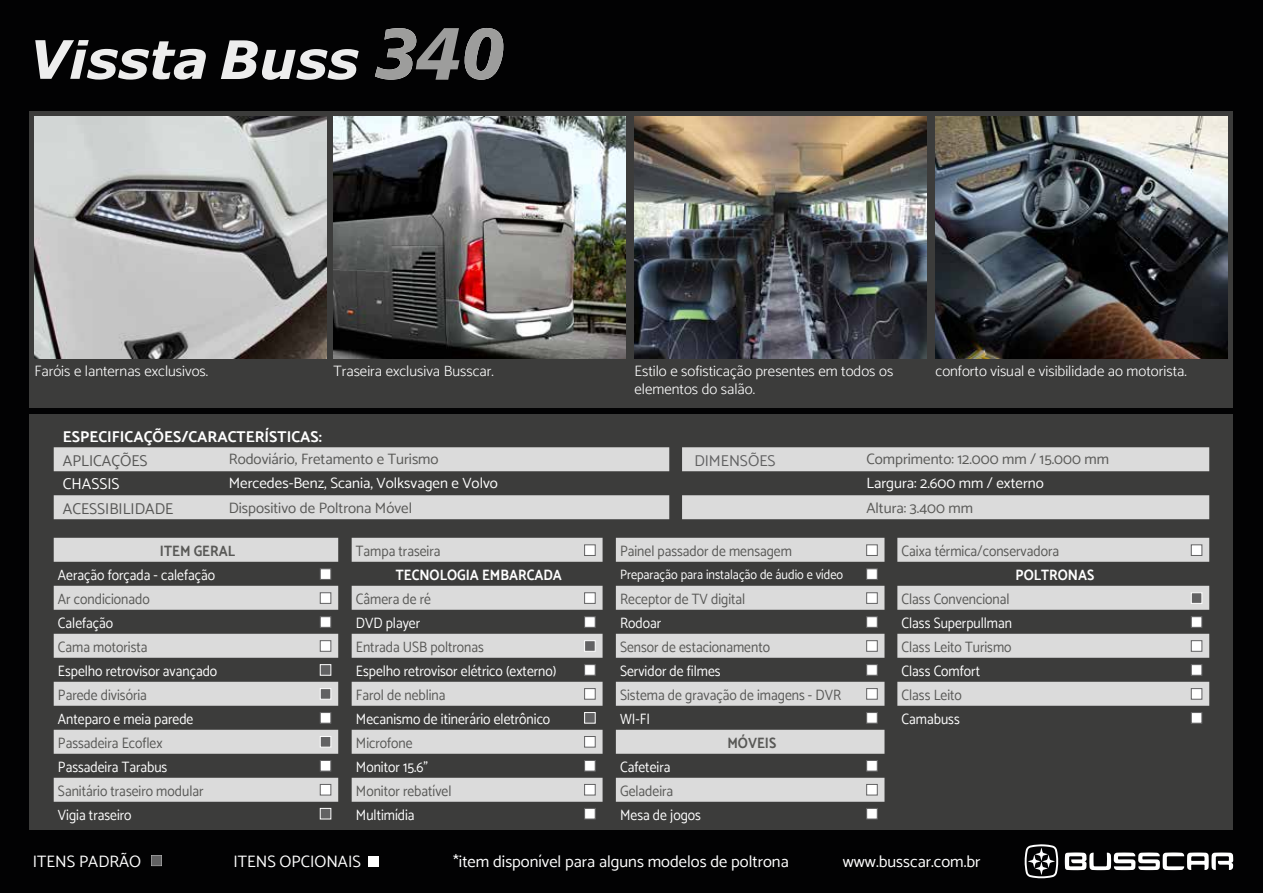
<style>
.page{position:relative;width:1263px;height:893px;background:#020203}
.page>*{position:absolute;margin:0;border:0;box-sizing:border-box;transform-origin:0 0}
.t1{font:16.5px "Catamaran";color:#fff}
.t2{font:700 15.6px "Catamaran";color:#fff}
.t3{font:15.6px "Catamaran";color:#575756}
.t4{font:15.6px "Catamaran";color:#616162}
.t5{font:15.6px "Catamaran";color:#fff}
.t6{font:15px "Catamaran";color:#585856;scale:.91 1}
.t7{font:15px "Catamaran";color:#fff;scale:.91 1}
.t8{font:300 15px/18px "Catamaran";color:#fff}
.t9{font:15px "Catamaran";color:#585856}
.t10{font:15px "Catamaran";color:#fff}
.t11{font:700 15px "Catamaran";color:#fff;scale:.91 1}
.t12{font:700 15px "Catamaran";color:#585856;scale:.91 1}
.t13{font:13.5px "Catamaran";color:#fff;scale:.91 1}
</style>
<div class="page">
<svg style="left:1065px;top:852px;width:168px;height:18px"></svg>
<svg style="left:1024px;top:844px;width:34px;height:35px"></svg>
<svg style="left:35px;top:28px;width:469px;height:52px"></svg>
<div style="left:30px;top:415px;width:1203px;height:415px;background:#3c3c3b"></div>
<div style="left:30px;top:111px;width:1203px;height:297px;background:#3c3c3b"></div>
<div style="left:54px;top:495px;width:1155px;height:24px;background:#dbdbdb"></div>
<div style="left:54px;top:447px;width:1155px;height:24px;background:#dbdbdb"></div>
<img style="left:333px;top:117px;width:292px;height:241px">
<img style="left:34px;top:117px;width:292px;height:241px">
<img style="left:634px;top:117px;width:292px;height:241px">
<div style="left:369px;top:856px;width:10px;height:10px;background:#fff"></div>
<svg style="left:151px;top:855px;width:11px;height:11px"></svg>
<svg style="left:54px;top:538px;width:284px;height:264px;fill:#dbdbdb"></svg>
<svg style="left:897px;top:538px;width:312px;height:168px;fill:#dbdbdb"></svg>
<svg style="left:616px;top:538px;width:268px;height:264px;fill:#dbdbdb"></svg>
<svg style="left:352px;top:538px;width:251px;height:264px;fill:#dbdbdb"></svg>
<svg style="left:320px;top:784px;width:11px;height:11px"></svg>
<svg style="left:320px;top:808px;width:11px;height:11px"></svg>
<svg style="left:320px;top:688px;width:11px;height:12px"></svg>
<svg style="left:320px;top:736px;width:11px;height:11px"></svg>
<svg style="left:320px;top:568px;width:11px;height:12px"></svg>
<svg style="left:320px;top:760px;width:11px;height:11px"></svg>
<svg style="left:320px;top:664px;width:11px;height:12px"></svg>
<svg style="left:320px;top:592px;width:11px;height:12px"></svg>
<svg style="left:320px;top:712px;width:11px;height:11px"></svg>
<svg style="left:320px;top:616px;width:11px;height:12px"></svg>
<svg style="left:320px;top:640px;width:11px;height:12px"></svg>
<svg style="left:584px;top:784px;width:12px;height:11px"></svg>
<svg style="left:584px;top:808px;width:12px;height:11px"></svg>
<svg style="left:584px;top:688px;width:12px;height:12px"></svg>
<svg style="left:584px;top:736px;width:12px;height:11px"></svg>
<svg style="left:584px;top:640px;width:12px;height:12px"></svg>
<svg style="left:584px;top:664px;width:12px;height:12px"></svg>
<svg style="left:584px;top:760px;width:12px;height:11px"></svg>
<svg style="left:584px;top:592px;width:12px;height:12px"></svg>
<svg style="left:584px;top:712px;width:12px;height:11px"></svg>
<svg style="left:584px;top:616px;width:12px;height:12px"></svg>
<svg style="left:584px;top:544px;width:12px;height:12px"></svg>
<svg style="left:866px;top:784px;width:12px;height:11px"></svg>
<svg style="left:866px;top:808px;width:12px;height:11px"></svg>
<svg style="left:866px;top:688px;width:12px;height:12px"></svg>
<svg style="left:866px;top:640px;width:12px;height:12px"></svg>
<svg style="left:866px;top:568px;width:12px;height:12px"></svg>
<svg style="left:866px;top:760px;width:12px;height:11px"></svg>
<svg style="left:866px;top:664px;width:12px;height:12px"></svg>
<svg style="left:866px;top:592px;width:12px;height:12px"></svg>
<svg style="left:866px;top:712px;width:12px;height:11px"></svg>
<svg style="left:866px;top:616px;width:12px;height:12px"></svg>
<svg style="left:866px;top:544px;width:12px;height:12px"></svg>
<svg style="left:1191px;top:688px;width:11px;height:12px"></svg>
<svg style="left:1191px;top:640px;width:11px;height:12px"></svg>
<svg style="left:1191px;top:664px;width:11px;height:12px"></svg>
<svg style="left:1191px;top:592px;width:11px;height:12px"></svg>
<svg style="left:1191px;top:712px;width:11px;height:11px"></svg>
<svg style="left:1191px;top:616px;width:11px;height:12px"></svg>
<svg style="left:1191px;top:544px;width:11px;height:12px"></svg>
<img style="left:935px;top:117px;width:292px;height:241px">
<p class="t8" style="left:34px;top:361px;width:175px">Faróis e lanternas exclusivos.</p>
<p class="t8" style="left:333px;top:361px;width:162px">Traseira exclusiva Busscar.</p>
<p class="t8" style="left:634px;top:361px;width:260px">Estilo e sofisticação presentes em todos os elementos do salão.</p>
<p class="t8" style="left:935px;top:361px;width:253px">conforto visual e visibilidade ao motorista.</p>
<p class="t2" style="left:63px;top:427px;width:261px">ESPECIFICAÇÕES/CARACTERÍSTICAS:</p>
<p class="t9" style="left:229px;top:450px;width:211px">Rodoviário, Fretamento e Turismo</p>
<p class="t9" style="left:866px;top:450px;width:244px">Comprimento: 12.000 mm / 15.000 mm</p>
<p class="t10" style="left:229px;top:474px;width:271px">Mercedes-Benz, Scania, Volksvagen e Volvo</p>
<p class="t10" style="left:866px;top:474px;width:179px">Largura: 2.600 mm / externo</p>
<p class="t9" style="left:229px;top:499px;width:185px">Dispositivo de Poltrona Móvel</p>
<p class="t9" style="left:866px;top:499px;width:108px">Altura: 3.400 mm</p>
<p class="t12" style="left:160px;top:542px;width:84px">ITEM GERAL</p>
<p class="t7" style="left:58px;top:566px;width:174px">Aeração forçada - calefação</p>
<p class="t6" style="left:58px;top:590px;width:102px">Ar condicionado</p>
<p class="t7" style="left:58px;top:614px;width:62px">Calefação</p>
<p class="t6" style="left:58px;top:638px;width:100px">Cama motorista</p>
<p class="t7" style="left:58px;top:662px;width:177px">Espelho retrovisor avançado</p>
<p class="t6" style="left:58px;top:686px;width:99px">Parede divisória</p>
<p class="t7" style="left:58px;top:710px;width:150px">Anteparo e meia parede</p>
<p class="t6" style="left:58px;top:734px;width:116px">Passadeira Ecoflex</p>
<p class="t7" style="left:58px;top:758px;width:122px">Passadeira Tarabus</p>
<p class="t6" style="left:58px;top:782px;width:161px">Sanitário traseiro modular</p>
<p class="t7" style="left:58px;top:806px;width:82px">Vigia traseiro</p>
<p class="t3" style="left:63px;top:452px;width:86px">APLICAÇÕES</p>
<p class="t4" style="left:694px;top:452px;width:83px">DIMENSÕES</p>
<p class="t5" style="left:63px;top:474px;width:58px">CHASSIS</p>
<p class="t3" style="left:63px;top:499px;width:112px">ACESSIBILIDADE</p>
<p class="t6" style="left:902px;top:542px;width:175px">Caixa térmica/conservadora</p>
<p class="t11" style="left:1015px;top:566px;width:88px">POLTRONAS</p>
<p class="t6" style="left:902px;top:590px;width:120px">Class Convencional</p>
<p class="t7" style="left:902px;top:614px;width:123px">Class Superpullman</p>
<p class="t6" style="left:902px;top:638px;width:122px">Class Leito Turismo</p>
<p class="t7" style="left:902px;top:662px;width:88px">Class Comfort</p>
<p class="t6" style="left:902px;top:686px;width:68px">Class Leito</p>
<p class="t7" style="left:902px;top:710px;width:65px">Camabuss</p>
<p class="t6" style="left:620px;top:542px;width:190px">Painel passador de mensagem</p>
<p class="t13" style="left:620px;top:566px;width:247px">Preparação para instalação de áudio e vídeo</p>
<p class="t6" style="left:620px;top:590px;width:139px">Receptor de TV digital</p>
<p class="t7" style="left:620px;top:614px;width:47px">Rodoar</p>
<p class="t6" style="left:620px;top:638px;width:166px">Sensor de estacionamento</p>
<p class="t7" style="left:620px;top:662px;width:112px">Servidor de filmes</p>
<p class="t6" style="left:620px;top:686px;width:244px">Sistema de gravação de imagens - DVR</p>
<p class="t7" style="left:620px;top:710px;width:34px">WI-FI</p>
<p class="t12" style="left:727px;top:734px;width:55px">MÓVEIS</p>
<p class="t7" style="left:620px;top:758px;width:57px">Cafeteira</p>
<p class="t6" style="left:620px;top:782px;width:60px">Geladeira</p>
<p class="t7" style="left:620px;top:806px;width:90px">Mesa de jogos</p>
<p class="t6" style="left:356px;top:542px;width:94px">Tampa traseira</p>
<p class="t11" style="left:396px;top:566px;width:184px">TECNOLOGIA EMBARCADA</p>
<p class="t6" style="left:356px;top:590px;width:84px">Câmera de ré</p>
<p class="t7" style="left:356px;top:614px;width:72px">DVD player</p>
<p class="t6" style="left:356px;top:638px;width:142px">Entrada USB poltronas</p>
<p class="t7" style="left:356px;top:662px;width:222px">Espelho retrovisor elétrico (externo)</p>
<p class="t6" style="left:356px;top:686px;width:100px">Farol de neblina</p>
<p class="t7" style="left:356px;top:710px;width:215px">Mecanismo de itinerário eletrônico</p>
<p class="t6" style="left:356px;top:734px;width:64px">Microfone</p>
<p class="t7" style="left:356px;top:758px;width:81px">Monitor 15.6"</p>
<p class="t6" style="left:356px;top:782px;width:107px">Monitor rebatível</p>
<p class="t7" style="left:356px;top:806px;width:66px">Multimídia</p>
<p class="t1" style="left:33px;top:852px;width:110px">ITENS PADRÃO</p>
<p class="t1" style="left:233px;top:852px;width:129px">ITENS OPCIONAIS</p>
<p class="t1" style="left:453px;top:852px;width:337px">*item disponível para alguns modelos de poltrona</p>
<p class="t1" style="left:843px;top:852px;width:139px">www.busscar.com.br</p>
</div>
